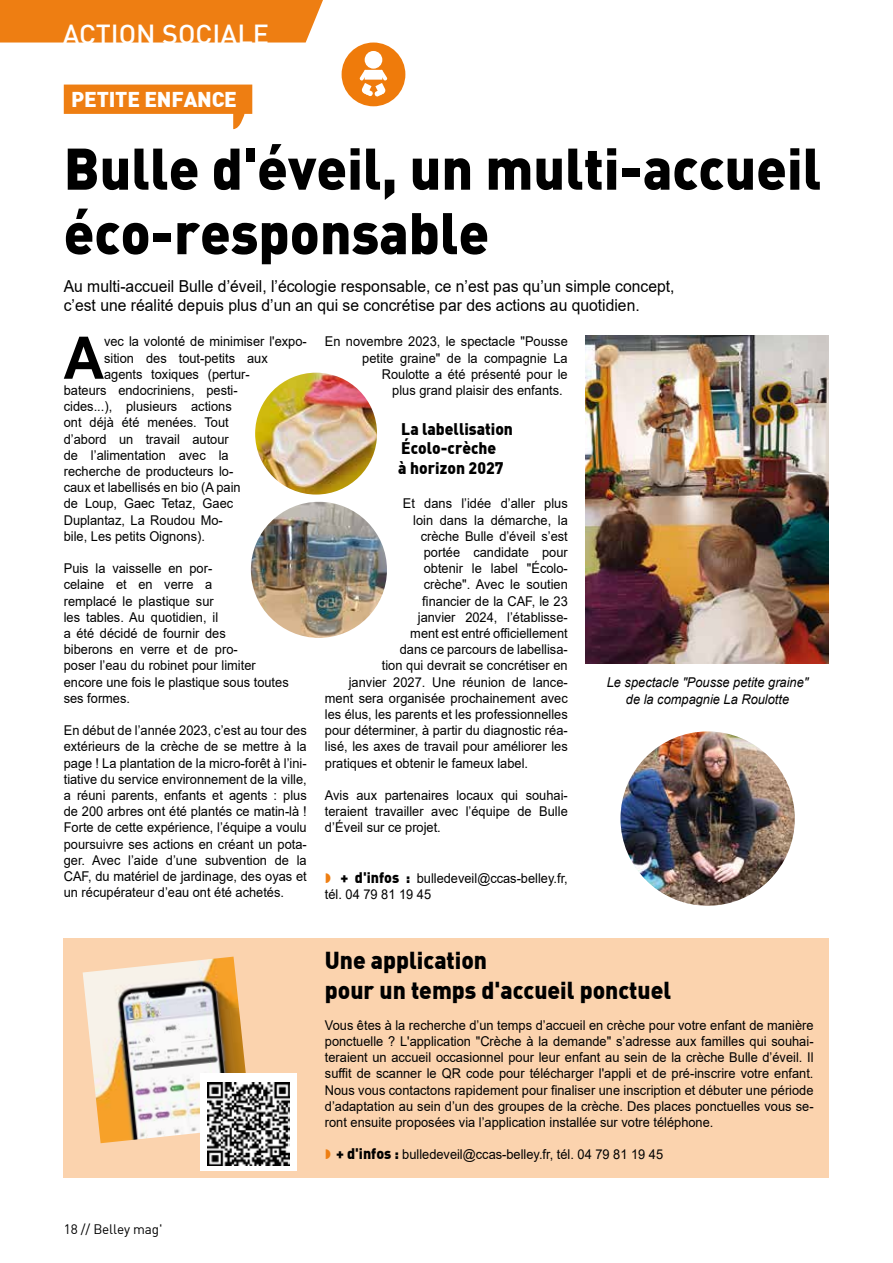
<style>
.page{position:relative;width:893px;height:1263px;background:#fff}
.page>*{position:absolute;margin:0;border:0;box-sizing:border-box;transform-origin:0 0}
.t1{font:700 58.8px "Arial";color:#000;scale:.95 1}
.t2{font:900 57.75px/64.5px "DIN";color:#000;scale:.95 1}
.t3{font:500 27px "DIN";color:#fff}
.t4{font:900 24px/30px "DIN";color:#000;scale:.95 1}
.t5{font:900 21px "DIN";letter-spacing:-.01em;color:#fff}
.t6{font:16.5px/19.8px "Arial";color:#000;scale:.95 1}
.t7{font:900 16.5px/19.8px "DIN";color:#000;scale:.95 1}
.t8{font:13.5px/16.2px "Arial";color:#000;text-align:justify;scale:.95 1}
.t9{font:italic 13.5px/16.2px "Arial";color:#000;text-align:center;scale:.95 1}
.t10{font:13.5px "DIN";letter-spacing:-.01em;color:#000}
.s1{font-family:"DIN";font-weight:900;font-size:15px}
</style>
<div class="page">
<div style="left:64px;top:938px;width:765px;height:240px;background:#fbd3ae"></div>
<div style="left:0;top:0;width:323px;height:43px;background:#ee7e12"></div>
<svg style="left:64px;top:85px;width:188px;height:44px"></svg>
<div style="left:342px;top:43px;width:63px;height:63px;background:#ef7b0b;border-radius:50%"></div>
<div style="left:365px;top:51px;width:17px;height:18px;background:#fff;border-radius:50%"></div>
<svg style="left:359px;top:70px;width:28px;height:27px"></svg>
<img style="left:585px;top:336px;width:243px;height:327px">
<img style="left:255px;top:373px;width:122px;height:122px;border-radius:61px">
<img style="left:251px;top:502px;width:136px;height:136px;border-radius:68px">
<img style="left:83px;top:956px;width:163px;height:187px">
<div style="left:200px;top:1073px;width:96px;height:98px;background:#fff"></div>
<img style="left:207px;top:1082px;width:83px;height:83px">
<img style="left:620px;top:731px;width:175px;height:175px;border-radius:87px">
<h3 class="t3" style="left:63px;top:17px;width:208px">ACTION SOCIALE</h3>
<h3 class="t5" style="left:71px;top:85px;width:167px">PETITE ENFANCE</h3>
<h2 class="t2" style="left:64px;top:133px;width:799px">Bulle d'éveil, un multi-accueil éco-responsable</h2>
<p class="t6" style="left:64px;top:276px;width:644px">Au multi-accueil Bulle d’éveil, l’écologie responsable, ce n’est pas qu’un simple concept, c’est une réalité depuis plus d’un an qui se concrétise par des actions au quotidien.</p>
<h1 class="t1" style="left:64px;top:317px;width:44px">A</h1>
<p class="t8" style="left:104px;top:333px;width:215px">vec la volonté de minimiser l'expo-</p>
<p class="t8" style="left:104px;top:350px;width:174px">sition des tout-petits aux</p>
<p class="t8" style="left:104px;top:366px;width:155px">agents toxiques (pertur-</p>
<p class="t8" style="left:64px;top:382px;width:185px">bateurs endocriniens, pesti-</p>
<p class="t8" style="left:64px;top:398px;width:178px">cides...), plusieurs actions</p>
<p class="t8" style="left:64px;top:414px;width:175px">ont déjà été menées. Tout</p>
<p class="t8" style="left:64px;top:431px;width:175px">d’abord un travail autour</p>
<p class="t8" style="left:64px;top:447px;width:175px">de l’alimentation avec la</p>
<p class="t8" style="left:64px;top:463px;width:180px">recherche de producteurs lo-</p>
<p class="t8" style="left:64px;top:479px;width:188px">caux et labellisés en bio (A pain</p>
<p class="t8" style="left:64px;top:495px;width:180px">de Loup, Gaec Tetaz, Gaec</p>
<p class="t8" style="left:64px;top:512px;width:169px">Duplantaz, La Roudou Mo-</p>
<p class="t8" style="left:64px;top:528px;width:150px">bile, Les petits Oignons).</p>
<p class="t8" style="left:64px;top:560px;width:238px;text-align:left">Puis la vaisselle en por-<br>celaine et en verre a<br>remplacé le plastique sur<br>les tables. Au quotidien, il<br>a été décidé de fournir des<br>biberons en verre et de pro-<br>poser l’eau du robinet pour limiter encore une fois le plastique sous toutes ses formes.</p>
<p class="t8" style="left:64px;top:722px;width:257px">En début de l’année 2023, c’est au tour des extérieurs de la crèche de se mettre à la page ! La plantation de la micro-forêt à l’ini&shy;tiative du service environnement de la ville, a réuni parents, enfants et agents : plus de 200 arbres ont été plantés ce matin-là !<br>Forte de cette expérience, l’équipe a voulu poursuivre ses actions en créant un pota&shy;ger. Avec l’aide d’une subvention de la CAF, du matériel de jardinage, des oyas et un récupérateur d’eau ont été achetés.</p>
<p class="t8" style="left:325px;top:333px;width:257px">En novembre 2023, le spectacle "Pousse</p>
<p class="t8" style="left:362px;top:350px;width:218px">petite graine" de la compagnie La</p>
<p class="t8" style="left:382px;top:366px;width:197px">Roulotte a été présenté pour le</p>
<p class="t8" style="left:392px;top:382px;width:181px">plus grand plaisir des enfants.</p>
<p class="t7" style="left:398px;top:418px;width:122px">La labellisation<br>Écolo-crèche<br>à horizon 2027</p>
<p class="t8" style="left:403px;top:495px;width:175px">Et dans l’idée d’aller plus</p>
<p class="t8" style="left:413px;top:512px;width:164px">loin dans la démarche, la</p>
<p class="t8" style="left:421px;top:528px;width:156px">crèche Bulle d’éveil s’est</p>
<p class="t8" style="left:424px;top:544px;width:153px">portée candidate pour</p>
<p class="t8" style="left:424px;top:560px;width:153px">obtenir le label "Écolo-</p>
<p class="t8" style="left:424px;top:576px;width:153px">crèche". Avec le soutien</p>
<p class="t8" style="left:422px;top:593px;width:155px">financier de la CAF, le 23</p>
<p class="t8" style="left:418px;top:609px;width:159px">janvier 2024, l’établisse-</p>
<p class="t8" style="left:410px;top:625px;width:167px">ment est entré officiellement</p>
<p class="t8" style="left:400px;top:641px;width:178px">dans ce parcours de labellisa-</p>
<p class="t8" style="left:382px;top:657px;width:197px">tion qui devrait se concrétiser en</p>
<p class="t8" style="left:349px;top:674px;width:232px">janvier 2027. Une réunion de lance-</p>
<p class="t8" style="left:325px;top:690px;width:257px">ment sera organisée prochainement avec</p>
<p class="t8" style="left:325px;top:706px;width:257px">les élus, les parents et les professionnelles</p>
<p class="t8" style="left:325px;top:722px;width:257px">pour déterminer, à partir du diagnostic réa-</p>
<p class="t8" style="left:325px;top:738px;width:257px">lisé, les axes de travail pour améliorer les</p>
<p class="t8" style="left:325px;top:755px;width:215px">pratiques et obtenir le fameux label.</p>
<p class="t8" style="left:325px;top:787px;width:257px">Avis aux partenaires locaux qui souhai&shy;teraient travailler avec l’équipe de Bulle d’Éveil sur ce projet.</p>
<p class="t8" style="left:325px;top:870px;width:257px;text-indent:16px"><span class="s1">+ d'infos :</span> bulledeveil@ccas-belley.fr, tél. 04 79 81 19 45</p>
<p class="t9" style="left:607px;top:675px;width:214px">Le spectacle "Pousse petite graine" de la compagnie La Roulotte</p>
<h3 class="t4" style="left:325px;top:944px;width:366px">Une application<br>pour un temps d'accueil ponctuel</h3>
<p class="t8" style="left:325px;top:1017px;width:516px">Vous êtes à la recherche d’un temps d’accueil en crèche pour votre enfant de manière ponctuelle ? L'application "Crèche à la demande" s’adresse aux familles qui souhai&shy;teraient un accueil occasionnel pour leur enfant au sein de la crèche Bulle d’éveil. Il suffit de scanner le QR code pour télécharger l'appli et de pré-inscrire votre enfant.<br>Nous vous contactons rapidement pour finaliser une inscription et débuter une période d’adaptation au sein d’un des groupes de la crèche. Des places ponctuelles vous se&shy;ront ensuite proposées via l’application installée sur votre téléphone.</p>
<p class="t8" style="left:336px;top:1146px;width:346px"><span class="s1">+ d'infos :</span> bulledeveil@ccas-belley.fr, tél. 04 79 81 19 45</p>
<p class="t10" style="left:64px;top:1220px;width:100px">18 // Belley mag'</p>
</div>
